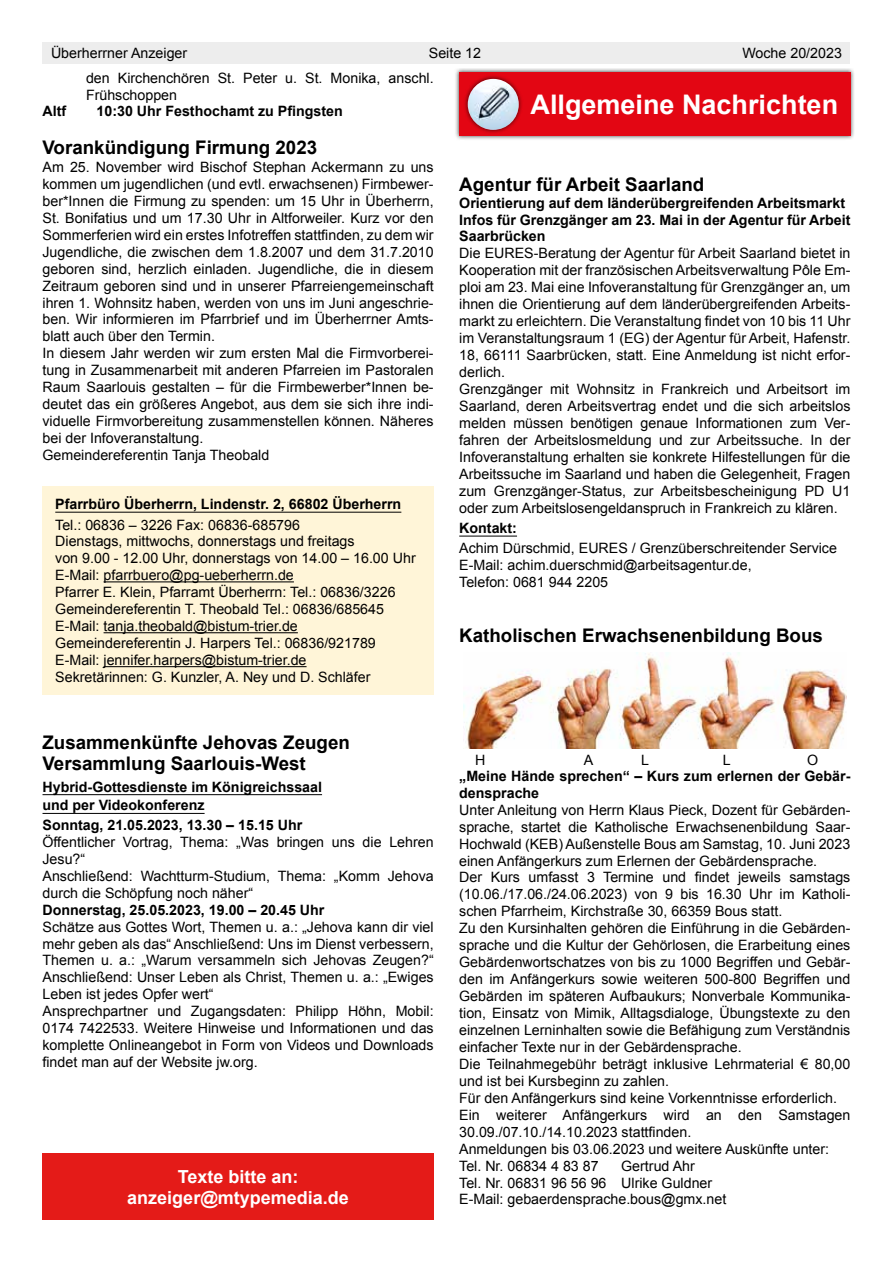
<style>
.page{position:relative;width:893px;height:1263px;background:#fff}
.page>*{position:absolute;margin:0;border:0;box-sizing:border-box;transform-origin:0 0}
.t1{font:700 27px "Arial";color:#fff}
.t2{font:700 18.75px/21px "Arial";color:#000}
.t3{font:700 18px/21px "Arial";color:#fff;text-align:center}
.t4{font:14.25px/17px "Arial";color:#000}
.t5{font:700 14.25px/16.5px "Arial";color:#000}
</style>
<div class="page">
<div style="left:43px;top:43px;width:807px;height:21px;background:#ededed"></div>
<hr style="left:459px;top:536px;width:58px;height:1px;background:#000">
<div style="left:455px;top:68px;width:400px;height:72px;background:#000;opacity:.7"></div>
<div style="left:459px;top:72px;width:391px;height:64px;background:#e30613"></div>
<div style="left:463px;top:74px;width:60px;height:61px;background:#000;opacity:.7"></div>
<img style="left:468px;top:79px;width:51px;height:51px;border-radius:26px">
<img style="left:463px;top:652px;width:383px;height:96px">
<hr style="left:43px;top:794px;width:279px;height:1px;background:#000">
<hr style="left:43px;top:813px;width:162px;height:1px;background:#000">
<div style="left:43px;top:486px;width:391px;height:209px;background:#fff5d8"></div>
<hr style="left:55px;top:512px;width:346px;height:1px;background:#000">
<hr style="left:104px;top:581px;width:190px;height:1px;background:#000">
<hr style="left:104px;top:632px;width:194px;height:1px;background:#000">
<hr style="left:104px;top:666px;width:203px;height:1px;background:#000">
<div style="left:43px;top:1153px;width:391px;height:67px;background:#e41b18"></div>
<p class="t4" style="left:51px;top:45px;width:138px">Überherrner Anzeiger</p>
<p class="t4" style="left:429px;top:45px;width:54px">Seite 12</p>
<p class="t4" style="left:742px;top:45px;width:101px">Woche 20/2023</p>
<h1 class="t1" style="left:531px;top:87px;width:309px">Allgemeine Nachrichten</h1>
<p class="t4" style="left:86px;top:69px;width:349px">den Kirchenchören St. Peter u. St. Monika, anschl.<br>Frühschoppen</p>
<p class="t5" style="left:43px;top:103px;width:25px">Altf</p>
<p class="t5" style="left:97px;top:103px;width:248px">10:30 Uhr Festhochamt zu Pfingsten</p>
<h2 class="t2" style="left:43px;top:138px;width:276px">Vorankündigung Firmung 2023</h2>
<p class="t4" style="left:43px;top:159px;width:393px">Am 25. November wird Bischof Stephan Ackermann zu uns kommen um jugendlichen (und evtl. erwachsenen) Firmbewer&shy;ber*Innen die Firmung zu spenden: um 15 Uhr in Überherrn, St. Bonifatius und um 17.30 Uhr in Altforweiler. Kurz vor den Sommerferien wird ein erstes Infotreffen stattfinden, zu dem wir Jugendliche, die zwischen dem 1.8.2007 und dem 31.7.2010 geboren sind, herzlich einladen. Jugendliche, die in diesem Zeitraum geboren sind und in unserer Pfarreiengemeinschaft ihren 1. Wohnsitz haben, werden von uns im Juni angeschrie&shy;ben. Wir informieren im Pfarrbrief und im Überherrner Amts&shy;blatt auch über den Termin.<br>In diesem Jahr werden wir zum ersten Mal die Firmvorberei&shy;tung in Zusammenarbeit mit anderen Pfarreien im Pastoralen Raum Saarlouis gestalten – für die Firmbewerber*Innen be&shy;deutet das ein größeres Angebot, aus dem sie sich ihre indi&shy;viduelle Firmvorbereitung zusammenstellen können. Näheres bei der Infoveranstaltung.<br>Gemeindereferentin Tanja Theobald</p>
<p class="t5" style="left:55px;top:496px;width:348px">Pfarrbüro Überherrn, Lindenstr. 2, 66802 Überherrn</p>
<p class="t4" style="left:55px;top:516px;width:362px">Tel.: 06836 – 3226 Fax: 06836-685796<br>Dienstags, mittwochs, donnerstags und freitags<br>von 9.00 - 12.00 Uhr, donnerstags von 14.00 – 16.00 Uhr E-Mail: pfarrbuero@pg-ueberherrn.de<br>Pfarrer E. Klein, Pfarramt Überherrn: Tel.: 06836/3226<br>Gemeindereferentin T. Theobald Tel.: 06836/685645<br>E-Mail: tanja.theobald@bistum-trier.de Gemeindereferentin J. Harpers Tel.: 06836/921789<br>E-Mail: jennifer.harpers@bistum-trier.de<br>Sekretärinnen: G. Kunzler, A. Ney und D. Schläfer</p>
<h2 class="t2" style="left:459px;top:175px;width:247px">Agentur für Arbeit Saarland</h2>
<p class="t5" style="left:459px;top:196px;width:393px">Orientierung auf dem länderübergreifenden Arbeitsmarkt<br>Infos für Grenzgänger am 23. Mai in der Agentur für Arbeit<br>Saarbrücken</p>
<p class="t4" style="left:459px;top:245px;width:393px">Die EURES-Beratung der Agentur für Arbeit Saarland bietet in Kooperation mit der französischen Arbeitsverwaltung Pôle Em&shy;ploi am 23. Mai eine Infoveranstaltung für Grenzgänger an, um ihnen die Orientierung auf dem länderübergreifenden Arbeits&shy;markt zu erleichtern. Die Veranstaltung findet von 10 bis 11 Uhr im Veranstaltungsraum 1 (EG) der Agentur für Arbeit, Hafenstr.<br>18, 66111 Saarbrücken, statt. Eine Anmeldung ist nicht erfor&shy;derlich.<br>Grenzgänger mit Wohnsitz in Frankreich und Arbeitsort im Saarland, deren Arbeitsvertrag endet und die sich arbeitslos melden müssen benötigen genaue Informationen zum Ver&shy;fahren der Arbeitslosmeldung und zur Arbeitssuche. In der Infoveranstaltung erhalten sie konkrete Hilfestellungen für die Arbeitssuche im Saarland und haben die Gelegenheit, Fragen zum Grenzgänger-Status, zur Arbeitsbescheinigung PD U1 oder zum Arbeitslosengeldanspruch in Frankreich zu klären.</p>
<p class="t5" style="left:459px;top:520px;width:59px">Kontakt:</p>
<p class="t4" style="left:459px;top:540px;width:379px">Achim Dürschmid, EURES / Grenzüberschreitender Service<br>E-Mail: achim.duerschmid@arbeitsagentur.de,<br>Telefon: 0681 944 2205</p>
<h2 class="t2" style="left:459px;top:626px;width:365px">Katholischen Erwachsenenbildung Bous</h2>
<h2 class="t2" style="left:43px;top:733px;width:309px">Zusammenkünfte Jehovas Zeugen<br>Versammlung Saarlouis-West</h2>
<p class="t5" style="left:43px;top:777px;width:281px;line-height:19.4px">Hybrid-Gottesdienste im Königreichssaal und per Videokonferenz<br>Sonntag, 21.05.2023, 13.30 – 15.15 Uhr</p>
<p class="t4" style="left:43px;top:834px;width:393px">Öffentlicher Vortrag, Thema: „Was bringen uns die Lehren Jesu?“<br>Anschließend: Wachtturm-Studium, Thema: „Komm Jehova durch die Schöpfung noch näher“</p>
<p class="t5" style="left:43px;top:902px;width:283px">Donnerstag, 25.05.2023, 19.00 – 20.45 Uhr</p>
<p class="t4" style="left:43px;top:918px;width:393px">Schätze aus Gottes Wort, Themen u. a.: „Jehova kann dir viel mehr geben als das“ Anschließend: Uns im Dienst verbessern, Themen u. a.: „Warum versammeln sich Jehovas Zeugen?“ Anschließend: Unser Leben als Christ, Themen u. a.: „Ewiges Leben ist jedes Opfer wert“<br>Ansprechpartner und Zugangsdaten: Philipp Höhn, Mobil:<br>0174 7422533. Weitere Hinweise und Informationen und das komplette Onlineangebot in Form von Videos und Downloads findet man auf der Website jw.org.</p>
<p class="t3" style="left:127px;top:1167px;width:223px">Texte bitte an: anzeiger@mtypemedia.de</p>
<p class="t4" style="left:475px;top:751px;width:12px">H</p>
<p class="t4" style="left:584px;top:751px;width:11px">A</p>
<p class="t4" style="left:641px;top:751px;width:9px">L</p>
<p class="t4" style="left:723px;top:751px;width:9px">L</p>
<p class="t4" style="left:807px;top:751px;width:13px">O</p>
<p class="t5" style="left:459px;top:768px;width:393px">„Meine Hände sprechen“ – Kurs zum erlernen der Gebär&shy;densprache</p>
<p class="t4" style="left:459px;top:801px;width:393px">Unter Anleitung von Herrn Klaus Pieck, Dozent für Gebärden&shy;sprache, startet die Katholische Erwachsenenbildung Saar-Hochwald (KEB) Außenstelle Bous am Samstag, 10. Juni 2023 einen Anfängerkurs zum Erlernen der Gebärdensprache.<br>Der Kurs umfasst 3 Termine und findet jeweils samstags (10.06./17.06./24.06.2023) von 9 bis 16.30 Uhr im Katholi&shy;schen Pfarrheim, Kirchstraße 30, 66359 Bous statt.<br>Zu den Kursinhalten gehören die Einführung in die Gebärden&shy;sprache und die Kultur der Gehörlosen, die Erarbeitung eines Gebärdenwortschatzes von bis zu 1000 Begriffen und Gebär&shy;den im Anfängerkurs sowie weiteren 500-800 Begriffen und Gebärden im späteren Aufbaukurs; Nonverbale Kommunika&shy;tion, Einsatz von Mimik, Alltagsdialoge, Übungstexte zu den einzelnen Lerninhalten sowie die Befähigung zum Verständnis einfacher Texte nur in der Gebärdensprache.<br>Die Teilnahmegebühr beträgt inklusive Lehrmaterial € 80,00 und ist bei Kursbeginn zu zahlen.<br>Für den Anfängerkurs sind keine Vorkenntnisse erforderlich.<br>Ein weiterer Anfängerkurs wird an den Samstagen 30.09./07.10./14.10.2023 stattfinden.<br>Anmeldungen bis 03.06.2023 und weitere Auskünfte unter:<br>Tel. Nr. 06834 4 83 87</p>
<p class="t4" style="left:459px;top:1157px;width:269px;text-indent:162px">Gertrud Ahr<br>Tel. Nr. 06831 96 56 96 Ulrike Guldner<br>E-Mail: gebaerdensprache.bous@gmx.net</p>
</div>
